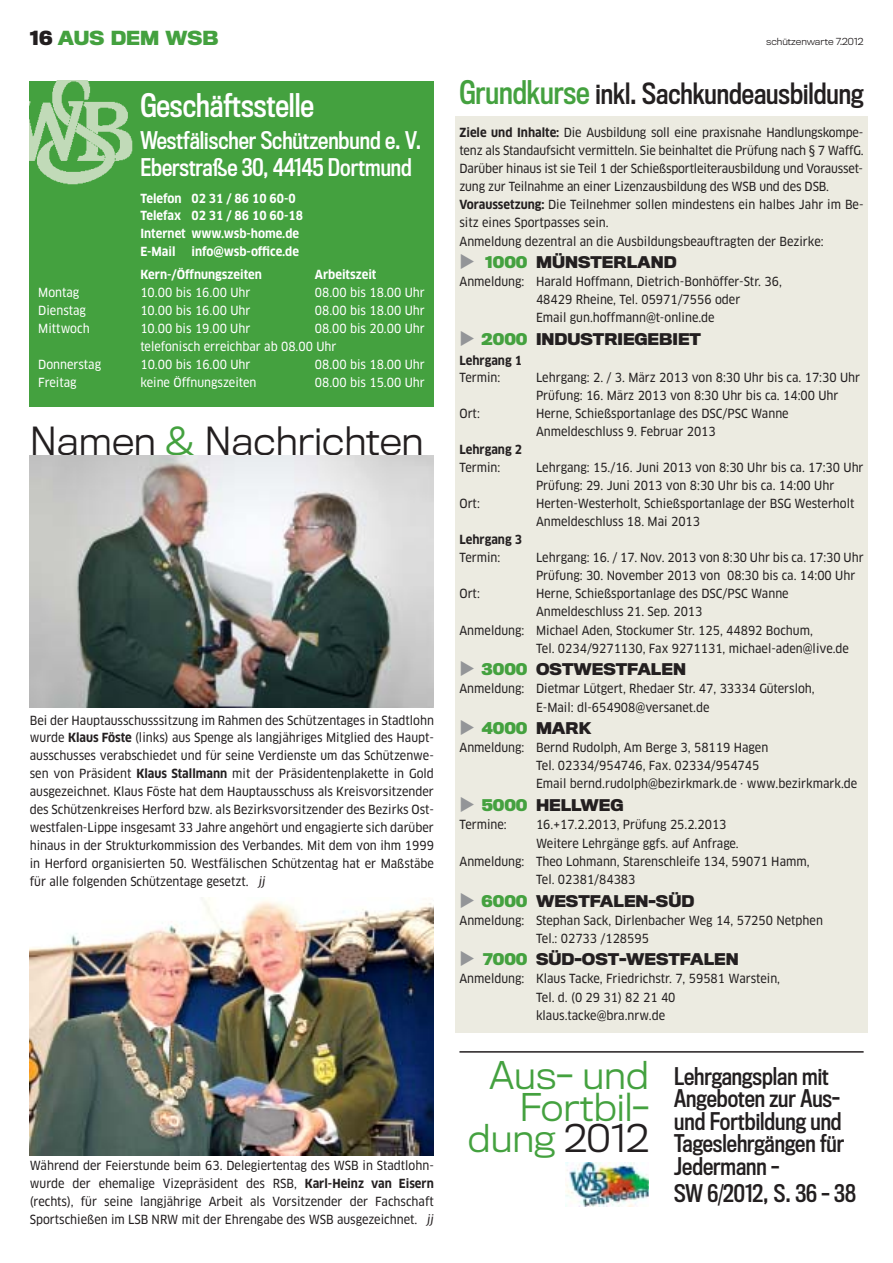
<style>
.page{position:relative;width:893px;height:1263px;background:#fff}
.page>*{position:absolute;margin:0;border:0;box-sizing:border-box;transform-origin:0 0}
.t1{font:300 36px "Titling Gothic FB Normal";color:#231f20}
.t2{font:300 35.55px/31.5px "Titling Gothic FB Normal";color:#44a13f;text-align:right}
.t3{font:30px "Titling Gothic FB Cond Standard";color:#fff}
.t4{font:27px "Titling Gothic FB Cond Standard";color:#231f20}
.t5{font:22.5px/22.5px "Titling Gothic FB Cond Standard";color:#231f20}
.t6{font:22.5px/27px "Titling Gothic FB Cond Standard";color:#fff}
.t7{font:700 18px "Titling Gothic FB Normal";color:#44a13f}
.t8{font:700 15px "Titling Gothic FB Normal";color:#231f20}
.t9{font:700 15px "Titling Gothic FB Normal";color:#44a13f}
.t10{font:12.3px/18px "Clan Pro Narr News";color:#231f20}
.t11{font:12.3px/18px "Clan Pro Narr News";color:#fff}
.t12{font:700 12.3px/18px "Clan Pro Narr";color:#fff}
.t13{font:700 12.3px "Clan Pro Narr";color:#231f20}
.t14{font:300 9px "Titling Gothic FB Normal";color:#231f20}
.s1{color:#231f20}
.s2{color:#44a13f}
.s3{font-family:"Clan Pro Narr";font-weight:700}
.s4{font-style:italic}
.s5{font-size:30px;color:#44a13f}
</style>
<div class="page">
<img style="left:30px;top:898px;width:404px;height:257px">
<div style="left:30px;top:81px;width:404px;height:326px;background:#44a13f"></div>
<img style="left:30px;top:81px;width:103px;height:103px">
<img style="left:565px;top:1162px;width:83px;height:45px">
<hr style="left:459px;top:1051px;width:404px;height:2px;background:#231f20">
<div style="left:455px;top:117px;width:412px;height:916px;background:#ecebe1"></div>
<img style="left:30px;top:455px;width:404px;height:253px">
<h3 class="t7" style="left:30px;top:31px;width:190px"><span class="s1">16</span> AUS DEM WSB</h3>
<p class="t14" style="left:766px;top:38px;width:99px">schützenwarte 7.2012</p>
<h3 class="t3" style="left:140px;top:93px;width:175px">Geschäftsstelle</h3>
<h3 class="t6" style="left:140px;top:128px;width:282px">Westfälischer Schützenbund e. V.<br>Eberstraße 30, 44145 Dortmund</h3>
<p class="t12" style="left:140px;top:190px;width:164px">Telefon 02 31 / 86 10 60-0<br>Telefax 02 31 / 86 10 60-18<br>Internet www.wsb-home.de<br>E-Mail</p>
<p class="t12" style="left:140px;top:241px;width:160px;line-height:22.5px;text-indent:51px">info@wsb-office.de<br>Kern-/Öffnungszeiten</p>
<p class="t12" style="left:315px;top:266px;width:63px">Arbeitszeit</p>
<p class="t11" style="left:38px;top:284px;width:43px">Montag</p>
<p class="t11" style="left:140px;top:284px;width:112px">10.00 bis 16.00 Uhr</p>
<p class="t11" style="left:315px;top:284px;width:112px">08.00 bis 18.00 Uhr</p>
<p class="t11" style="left:38px;top:302px;width:49px">Dienstag</p>
<p class="t11" style="left:140px;top:302px;width:112px">10.00 bis 16.00 Uhr</p>
<p class="t11" style="left:315px;top:302px;width:112px">08.00 bis 18.00 Uhr</p>
<p class="t11" style="left:38px;top:320px;width:53px">Mittwoch</p>
<p class="t11" style="left:140px;top:320px;width:112px">10.00 bis 19.00 Uhr</p>
<p class="t11" style="left:140px;top:320px;width:286px;text-indent:174px">08.00 bis 20.00 Uhr telefonisch erreichbar ab 08.00 Uhr</p>
<p class="t11" style="left:38px;top:356px;width:64px">Donnerstag</p>
<p class="t11" style="left:140px;top:356px;width:111px">10.00 bis 16.00 Uhr</p>
<p class="t11" style="left:315px;top:356px;width:111px">08.00 bis 18.00 Uhr</p>
<p class="t11" style="left:38px;top:374px;width:40px">Freitag</p>
<p class="t11" style="left:140px;top:374px;width:118px">keine Öffnungszeiten</p>
<p class="t11" style="left:315px;top:374px;width:111px">08.00 bis 15.00 Uhr</p>
<h1 class="t1" style="left:30px;top:426px;width:395px">Namen <span class="s2">&amp;</span> Nachrichten</h1>
<p class="t10" style="left:30px;top:712px;width:405px;text-align:justify">Bei der Hauptausschusssitzung im Rahmen des Schützentages in Stadtlohn wurde <span class="s3">Klaus Föste</span> (links) aus Spenge als langjähriges Mitglied des Haupt&shy;ausschusses verabschiedet und für seine Verdienste um das Schützenwe&shy;sen von Präsident <span class="s3">Klaus Stallmann</span> mit der Präsidentenplakette in Gold ausgezeichnet. Klaus Föste hat dem Hauptausschuss als Kreisvorsitzender des Schützenkreises Herford bzw. als Bezirksvorsitzender des Bezirks Ost&shy;westfalen-Lippe insgesamt 33 Jahre angehört und engagierte sich darüber hinaus in der Strukturkommission des Verbandes. Mit dem von ihm 1999 in Herford organisierten 50. Westfälischen Schützentag hat er Maßstäbe für alle folgenden Schützentage gesetzt. <span class="s4">jj</span></p>
<p class="t10" style="left:30px;top:1157px;width:405px;text-align:justify">Während der Feierstunde beim 63. Delegiertentag des WSB in Stadtlohn&shy;wurde der ehemalige Vizepräsident des RSB, <span class="s3">Karl-Heinz van Eisern </span>(rechts), für seine langjährige Arbeit als Vorsitzender der Fachschaft Sportschießen im LSB NRW mit der Ehrengabe des WSB ausgezeichnet. <span class="s4">jj</span></p>
<h3 class="t4" style="left:459px;top:82px;width:405px"><span class="s5">Grundkurse</span> inkl. Sachkundeausbildung</h3>
<p class="t10" style="left:459px;top:124px;width:405px"><span class="s3">Ziele und Inhalte:</span> Die Ausbildung soll eine praxisnahe Handlungskompe&shy;tenz als Standaufsicht vermitteln. Sie beinhaltet die Prüfung nach § 7 WaffG.<br>Darüber hinaus ist sie Teil 1 der Schießsportleiterausbildung und Vorausset&shy;zung zur Teilnahme an einer Lizenzausbildung des WSB und des DSB.<br><span class="s3">Voraussetzung:</span> Die Teilnehmer sollen mindestens ein halbes Jahr im Be&shy;sitz eines Sportpasses sein.<br>Anmeldung dezentral an die Ausbildungsbeauftragten der Bezirke:</p>
<p class="t8" style="left:485px;top:256px;width:193px"><span class="s2">1000</span> MÜNSTERLAND</p>
<p class="t10" style="left:536px;top:273px;width:247px;text-indent:-77px">Anmeldung: Harald Hoffmann, Dietrich-Bonhöffer-Str. 36,<br>48429 Rheine, Tel. 05971/7556 oder<br>Email gun.hoffmann@t-online.de</p>
<p class="t8" style="left:481px;top:333px;width:221px"><span class="s2">2000</span> INDUSTRIEGEBIET</p>
<p class="t13" style="left:459px;top:355px;width:64px">Lehrgang 1</p>
<p class="t10" style="left:459px;top:370px;width:42px">Termin:</p>
<p class="t10" style="left:536px;top:370px;width:325px">Lehrgang: 2. / 3. März 2013 von 8:30 Uhr bis ca. 17:30 Uhr<br>Prüfung: 16. März 2013 von 8:30 Uhr bis ca. 14:00 Uhr</p>
<p class="t10" style="left:459px;top:406px;width:22px">Ort:</p>
<p class="t10" style="left:536px;top:406px;width:254px">Herne, Schießsportanlage des DSC/PSC Wanne<br>Anmeldeschluss 9. Februar 2013</p>
<p class="t13" style="left:459px;top:445px;width:64px">Lehrgang 2</p>
<p class="t10" style="left:459px;top:460px;width:42px">Termin:</p>
<p class="t10" style="left:536px;top:460px;width:329px">Lehrgang: 15./16. Juni 2013 von 8:30 Uhr bis ca. 17:30 Uhr<br>Prüfung: 29. Juni 2013 von 8:30 Uhr bis ca. 14:00 Uhr</p>
<p class="t10" style="left:459px;top:496px;width:22px">Ort:</p>
<p class="t10" style="left:536px;top:496px;width:320px">Herten-Westerholt, Schießsportanlage der BSG Westerholt<br>Anmeldeschluss 18. Mai 2013</p>
<p class="t13" style="left:459px;top:535px;width:64px">Lehrgang 3</p>
<p class="t10" style="left:459px;top:550px;width:42px">Termin:</p>
<p class="t10" style="left:536px;top:550px;width:329px">Lehrgang: 16. / 17. Nov. 2013 von 8:30 Uhr bis ca. 17:30 Uhr<br>Prüfung: 30. November 2013 von 08:30 bis ca. 14:00 Uhr</p>
<p class="t10" style="left:459px;top:586px;width:22px">Ort:</p>
<p class="t10" style="left:536px;top:586px;width:254px">Herne, Schießsportanlage des DSC/PSC Wanne</p>
<p class="t10" style="left:536px;top:604px;width:168px">Anmeldeschluss 21. Sep. 2013</p>
<p class="t10" style="left:459px;top:622px;width:355px">Anmeldung: Michael Aden, Stockumer Str. 125, 44892 Bochum,</p>
<p class="t10" style="left:536px;top:640px;width:314px">Tel. 0234/9271130, Fax 9271131, michael-aden@live.de</p>
<p class="t8" style="left:481px;top:663px;width:206px"><span class="s2">3000</span> OSTWESTFALEN</p>
<p class="t10" style="left:536px;top:680px;width:280px;text-indent:-77px">Anmeldung: Dietmar Lütgert, Rhedaer Str. 47, 33334 Gütersloh,<br>E-Mail: dl-654908@versanet.de</p>
<p class="t9" style="left:481px;top:722px;width:111px">4000 <span class="s1">MARK</span></p>
<p class="t10" style="left:536px;top:739px;width:323px;text-indent:-77px">Anmeldung: Bernd Rudolph, Am Berge 3, 58119 Hagen<br>Tel. 02334/954746, Fax. 02334/954745<br>Email bernd.rudolph@bezirkmark.de · www.bezirkmark.de</p>
<p class="t8" style="left:481px;top:799px;width:143px"><span class="s2">5000</span> HELLWEG</p>
<p class="t10" style="left:459px;top:816px;width:49px">Termine:</p>
<p class="t10" style="left:536px;top:816px;width:192px">16.+17.2.2013, Prüfung 25.2.2013</p>
<p class="t10" style="left:536px;top:835px;width:204px">Weitere Lehrgänge ggfs. auf Anfrage.</p>
<p class="t10" style="left:459px;top:853px;width:351px">Anmeldung: Theo Lohmann, Starenschleife 134, 59071 Hamm,</p>
<p class="t10" style="left:536px;top:871px;width:101px">Tel. 02381/84383</p>
<p class="t8" style="left:481px;top:895px;width:214px"><span class="s2">6000</span> WESTFALEN-SÜD</p>
<p class="t10" style="left:536px;top:912px;width:288px;text-indent:-77px">Anmeldung: Stephan Sack, Dirlenbacher Weg 14, 57250 Netphen<br>Tel.: 02733 /128595</p>
<p class="t8" style="left:483px;top:953px;width:257px"><span class="s2">7000</span> SÜD-OST-WESTFALEN</p>
<p class="t10" style="left:536px;top:970px;width:245px;text-indent:-77px">Anmeldung: Klaus Tacke, Friedrichstr. 7, 59581 Warstein,<br>Tel. d. (0 29 31) 82 21 40 klaus.tacke@bra.nrw.de</p>
<h2 class="t2" style="left:468px;top:1062px;width:182px">Aus- und<br>Fortbil&shy;dung <span class="s1">2012</span></h2>
<h3 class="t5" style="left:674px;top:1066px;width:171px">Lehrgangsplan mit<br>Angeboten zur Aus&shy;und Fortbildung und<br>Tageslehrgängen für<br>Jedermann –</h3>
<h3 class="t5" style="left:674px;top:1183px;width:183px">SW 6/2012, S. 36 – 38</h3>
</div>
